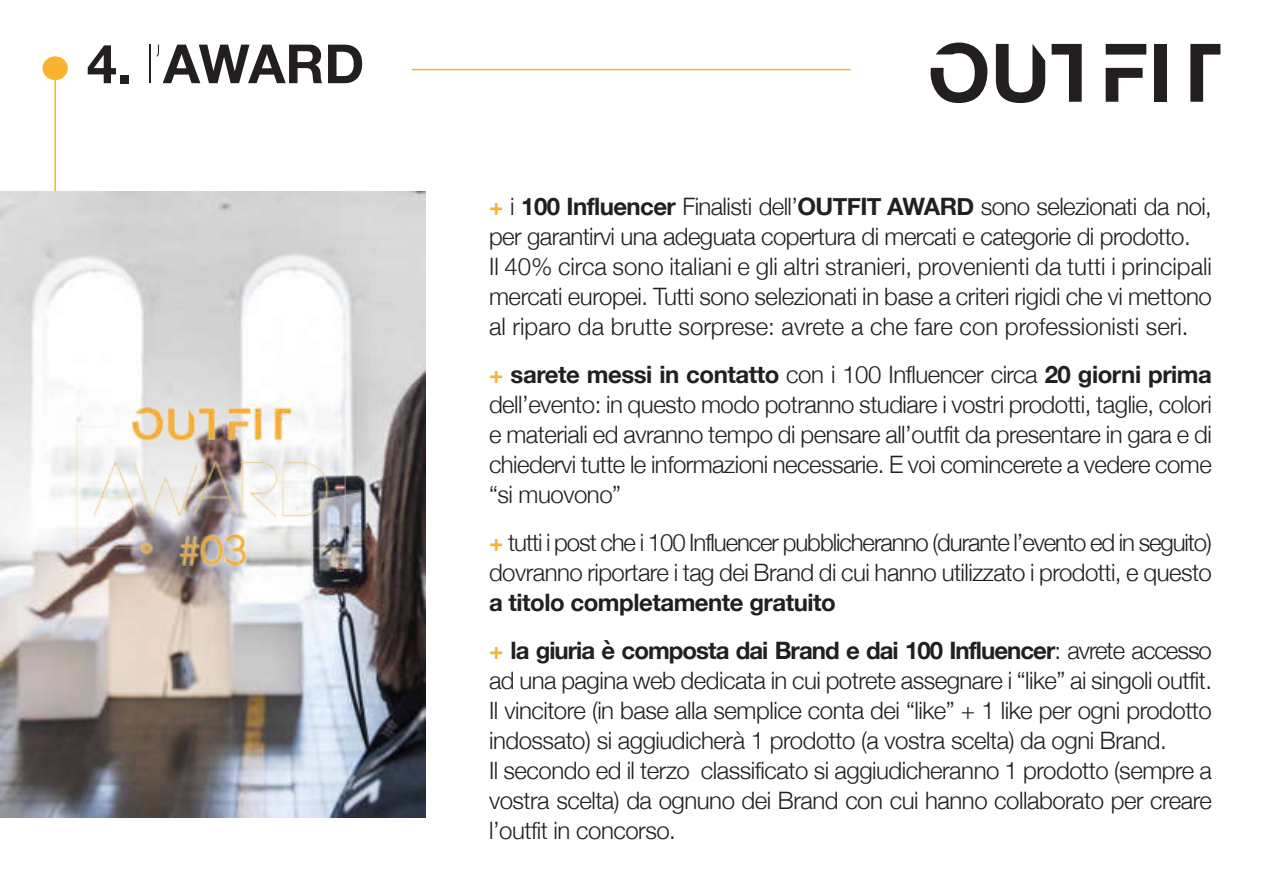
<style>
.page{position:relative;width:1263px;height:893px;background:#fff}
.page>*{position:absolute;margin:0;border:0;box-sizing:border-box;transform-origin:0 0}
.t1{font:700 54px "Helvetica Neue";letter-spacing:-.01em;color:#231f20}
.t2{font:300 24px/30px "Helvetica Neue";letter-spacing:-.02em;color:#231f20}
.t3{font:300 24px/30px "Helvetica Neue";letter-spacing:-.045em;color:#231f20}
.t4{font:700 24px/48px "Helvetica Neue";letter-spacing:-.04em;color:#231f20}
.s1{font-weight:200}
.s2{font-weight:700;color:#f9b42f}
.s3{font-weight:700}
.s4{color:#f9b42f}
.s5{font-weight:300}
</style>
<div class="page">
<hr style="left:54px;top:68px;width:2px;height:244px;background:#f9b42f">
<div style="left:43px;top:56px;width:25px;height:24px;background:#f9b42f;border-radius:50%"></div>
<hr style="left:412px;top:69px;width:438px;height:1px;background:#f9b42f">
<svg style="left:996px;top:44px;width:49px;height:59px"></svg>
<svg style="left:1052px;top:44px;width:30px;height:58px"></svg>
<div style="left:1154px;top:44px;width:12px;height:58px;background:#231f20"></div>
<svg style="left:1190px;top:44px;width:30px;height:58px"></svg>
<div style="left:1106px;top:44px;width:40px;height:11px;background:#231f20"></div>
<svg style="left:1106px;top:68px;width:36px;height:34px"></svg>
<svg style="left:930px;top:43px;width:57px;height:60px"></svg>
<img style="left:0;top:191px;width:426px;height:626px">
<img style="left:77px;top:407px;width:268px;height:158px">
<h1 class="t1" style="left:87px;top:41px;width:279px">4. <span class="s1">l’</span>AWARD</h1>
<p class="t2" style="left:489px;top:193px;width:724px"><span class="s2">+</span> i <span class="s3">100 Influencer</span> Finalisti dell’<span class="s3">OUTFIT AWARD</span> sono selezionati da noi, per garantirvi una adeguata copertura di mercati e categorie di prodotto.<br>Il 40% circa sono italiani e gli altri stranieri, provenienti da tutti i principali mercati europei. Tutti sono selezionati in base a criteri rigidi che vi mettono al riparo da brutte sorprese: avrete a che fare con professionisti seri.</p>
<p class="t2" style="left:489px;top:361px;width:724px;text-align:justify"><span class="s2">+</span> <span class="s3">sarete messi in contatto</span> con i 100 Influencer circa <span class="s3">20 giorni prima </span>dell’evento: in questo modo potranno studiare i vostri prodotti, taglie, colori e materiali ed avranno tempo di pensare all’outfit da presentare in gara e di chiedervi tutte le informazioni necessarie. E voi comincerete a vedere come “si muovono”</p>
<p class="t3" style="left:489px;top:529px;width:724px"><span class="s2">+</span> tutti i post che i 100 Influencer pubblicheranno (durante l’evento ed in seguito) dovranno riportare i tag dei Brand di cui hanno utilizzato i prodotti, e questo</p>
<p class="t4" style="left:489px;top:580px;width:724px">a titolo completamente gratuito<br><span class="s4">+</span> la giuria è composta dai Brand e dai 100 Influencer<span class="s5">: avrete accesso</span></p>
<p class="t2" style="left:489px;top:667px;width:724px">ad una pagina web dedicata in cui potrete assegnare i “like” ai singoli outfit.<br>Il vincitore (in base alla semplice conta dei “like” + 1 like per ogni prodotto indossato) si aggiudicherà 1 prodotto (a vostra scelta) da ogni Brand.<br>Il secondo ed il terzo classificato si aggiudicheranno 1 prodotto (sempre a vostra scelta) da ognuno dei Brand con cui hanno collaborato per creare l’outfit in concorso.</p>
</div>
